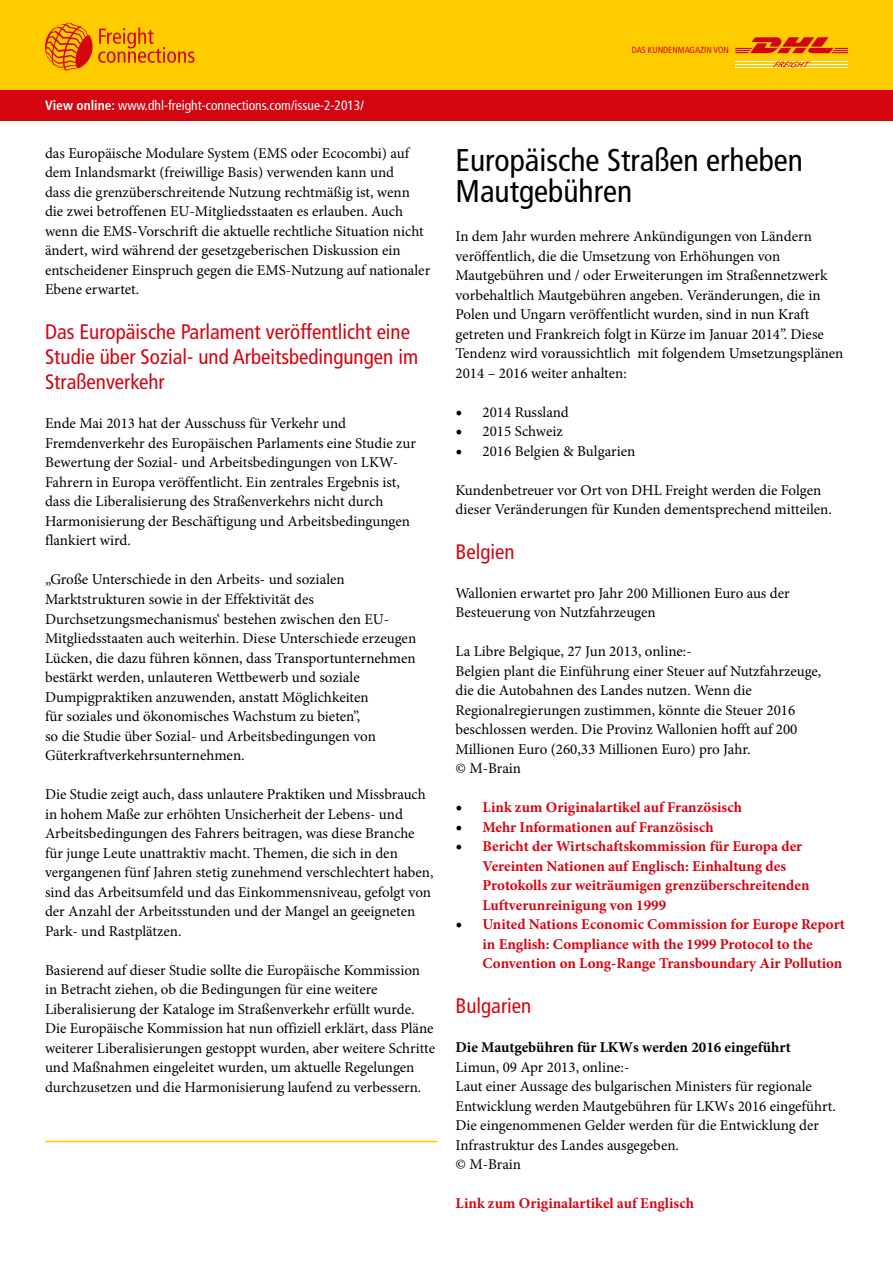
<style>
.page{position:relative;width:893px;height:1263px;background:#fff}
.page>*{position:absolute;margin:0;border:0;box-sizing:border-box;transform-origin:0 0}
.t1{font:condensed 31.5px/31.5px "Frutiger LT Std";color:#000}
.t2{font:condensed 21px/25.2px "Frutiger LT Std";color:#d40511}
.t3{font:15px/19.5px "Minion Pro";color:#000}
.t4{font:700 15px/19.5px "Minion Pro";color:#d40511}
.t5{font:700 15px "Minion Pro";color:#000}
.t6{font:condensed 13.5px "Frutiger LT Std";color:#fff}
.t7{font:condensed 8.85px "Frutiger LT Std";color:#d40511}
.s1{font-weight:700}
.s2{font-size:18px}
.s3{font-weight:400;font-size:18px;color:#000}
</style>
<div class="page">
<div style="left:0;top:0;width:893px;height:90px;background:#fc0"></div>
<svg style="left:98px;top:27px;width:97px;height:36px"></svg>
<svg style="left:46px;top:23px;width:45px;height:48px"></svg>
<hr style="left:735px;top:62px;width:113px;height:1px;background:#fff">
<hr style="left:735px;top:64px;width:113px;height:1px;background:#fff">
<hr style="left:735px;top:67px;width:113px;height:1px;background:#fff">
<svg style="left:773px;top:61px;width:37px;height:6px"></svg>
<svg style="left:735px;top:37px;width:113px;height:16px"></svg>
<div style="left:0;top:90px;width:893px;height:30px;background:#d40511"></div>
<hr style="left:45px;top:1141px;width:392px;height:1px;background:#fc0">
<p class="t6" style="left:45px;top:97px;width:320px"><span class="s1">View online:</span> www.dhl-freight-connections.com/issue-2-2013/</p>
<p class="t3" style="left:45px;top:143px;width:387px">das Europäische Modulare System (EMS oder Ecocombi) auf dem Inlandsmarkt (freiwillige Basis) verwenden kann und<br>dass die grenzüberschreitende Nutzung rechtmäßig ist, wenn die zwei betroffenen EU-Mitgliedsstaaten es erlauben. Auch wenn die EMS-Vorschrift die aktuelle rechtliche Situation nicht ändert, wird während der gesetzgeberischen Diskussion ein entscheidener Einspruch gegen die EMS-Nutzung auf nationaler Ebene erwartet.</p>
<h2 class="t2" style="left:45px;top:319px;width:375px">Das Europäische Parlament veröffentlicht eine<br>Studie über Sozial- und Arbeitsbedingungen im<br>Straßenverkehr</h2>
<p class="t3" style="left:45px;top:414px;width:373px">Ende Mai 2013 hat der Ausschuss für Verkehr und Fremdenverkehr des Europäischen Parlaments eine Studie zur Bewertung der Sozial- und Arbeitsbedingungen von LKW-Fahrern in Europa veröffentlicht. Ein zentrales Ergebnis ist, dass die Liberalisierung des Straßenverkehrs nicht durch Harmonisierung der Beschäftigung und Arbeitsbedingungen flankiert wird.</p>
<p class="t3" style="left:45px;top:570px;width:373px">„Große Unterschiede in den Arbeits- und sozialen Marktstrukturen sowie in der Effektivität des Durchsetzungsmechanismus‘ bestehen zwischen den EU-Mitgliedsstaaten auch weiterhin. Diese Unterschiede erzeugen Lücken, die dazu führen können, dass Transportunternehmen bestärkt werden, unlauteren Wettbewerb und soziale Dumpigpraktiken anzuwenden, anstatt Möglichkeiten<br>für soziales und ökonomisches Wachstum zu bieten”,<br>so die Studie über Sozial- und Arbeitsbedingungen von Güterkraftverkehrsunternehmen.</p>
<p class="t3" style="left:45px;top:784px;width:390px">Die Studie zeigt auch, dass unlautere Praktiken und Missbrauch in hohem Maße zur erhöhten Unsicherheit der Lebens- und Arbeitsbedingungen des Fahrers beitragen, was diese Branche für junge Leute unattraktiv macht. Themen, die sich in den vergangenen fünf Jahren stetig zunehmend verschlechtert haben, sind das Arbeitsumfeld und das Einkommensniveau, gefolgt von der Anzahl der Arbeitsstunden und der Mangel an geeigneten Park- und Rastplätzen.</p>
<p class="t3" style="left:45px;top:960px;width:392px">Basierend auf dieser Studie sollte die Europäische Kommission in Betracht ziehen, ob die Bedingungen für eine weitere Liberalisierung der Kataloge im Straßenverkehr erfüllt wurde.<br>Die Europäische Kommission hat nun offiziell erklärt, dass Pläne weiterer Liberalisierungen gestoppt wurden, aber weitere Schritte und Maßnahmen eingeleitet wurden, um aktuelle Regelungen durchzusetzen und die Harmonisierung laufend zu verbessern.</p>
<p class="t7" style="left:632px;top:45px;width:99px">DAS KUNDENMAGAZIN VON</p>
<h1 class="t1" style="left:455px;top:144px;width:349px">Europäische Straßen erheben<br>Mautgebühren</h1>
<p class="t3" style="left:455px;top:227px;width:389px">In dem Jahr wurden mehrere Ankündigungen von Ländern veröffentlich, die die Umsetzung von Erhöhungen von Mautgebühren und / oder Erweiterungen im Straßennetzwerk vorbehaltlich Mautgebühren angeben. Veränderungen, die in Polen und Ungarn veröffentlicht wurden, sind in nun Kraft getreten und Frankreich folgt in Kürze im Januar 2014”. Diese Tendenz wird voraussichtlich mit folgendem Umsetzungsplänen 2014 – 2016 weiter anhalten:</p>
<p class="t3" style="left:455px;top:402px;width:115px"><span class="s2">•</span> 2014 Russland</p>
<p class="t3" style="left:455px;top:422px;width:109px"><span class="s2">•</span> 2015 Schweiz</p>
<p class="t3" style="left:455px;top:441px;width:181px"><span class="s2">•</span> 2016 Belgien &amp; Bulgarien</p>
<p class="t3" style="left:455px;top:480px;width:378px">Kundenbetreuer vor Ort von DHL Freight werden die Folgen dieser Veränderungen für Kunden dementsprechend mitteilen.</p>
<h2 class="t2" style="left:455px;top:539px;width:61px">Belgien</h2>
<p class="t3" style="left:455px;top:583px;width:336px">Wallonien erwartet pro Jahr 200 Millionen Euro aus der<br>Besteuerung von Nutzfahrzeugen</p>
<p class="t3" style="left:455px;top:642px;width:367px">La Libre Belgique, 27 Jun 2013, online:-<br>Belgien plant die Einführung einer Steuer auf Nutzfahrzeuge, die die Autobahnen des Landes nutzen. Wenn die Regionalregierungen zustimmen, könnte die Steuer 2016 beschlossen werden. Die Provinz Wallonien hofft auf 200<br>Millionen Euro (260,33 Millionen Euro) pro Jahr.<br>© M-Brain</p>
<p class="t4" style="left:455px;top:798px;width:288px"><span class="s3">•</span> Link zum Originalartikel auf Französisch</p>
<p class="t4" style="left:455px;top:817px;width:260px"><span class="s3">•</span> Mehr Informationen auf Französisch</p>
<p class="t4" style="left:482px;top:837px;width:328px;text-indent:-27px"><span class="s3">•</span> Bericht der Wirtschaftskommission für Europa der Vereinten Nationen auf Englisch: Einhaltung des Protokolls zur weiträumigen grenzüberschreitenden Luftverunreinigung von 1999</p>
<p class="t4" style="left:482px;top:915px;width:364px;text-indent:-27px"><span class="s3">•</span> United Nations Economic Commission for Europe Report in English: Compliance with the 1999 Protocol to the<br>Convention on Long-Range Transboundary Air Pollution</p>
<h2 class="t2" style="left:455px;top:993px;width:77px">Bulgarien</h2>
<p class="t5" style="left:455px;top:1037px;width:337px">Die Mautgebühren für LKWs werden 2016 eingeführt</p>
<p class="t3" style="left:455px;top:1057px;width:382px">Limun, 09 Apr 2013, online:-<br>Laut einer Aussage des bulgarischen Ministers für regionale Entwicklung werden Mautgebühren für LKWs 2016 eingeführt.<br>Die eingenommenen Gelder werden für die Entwicklung der Infrastruktur des Landes ausgegeben.<br>© M-Brain</p>
<p class="t4" style="left:455px;top:1193px;width:240px">Link zum Originalartikel auf Englisch</p>
</div>
